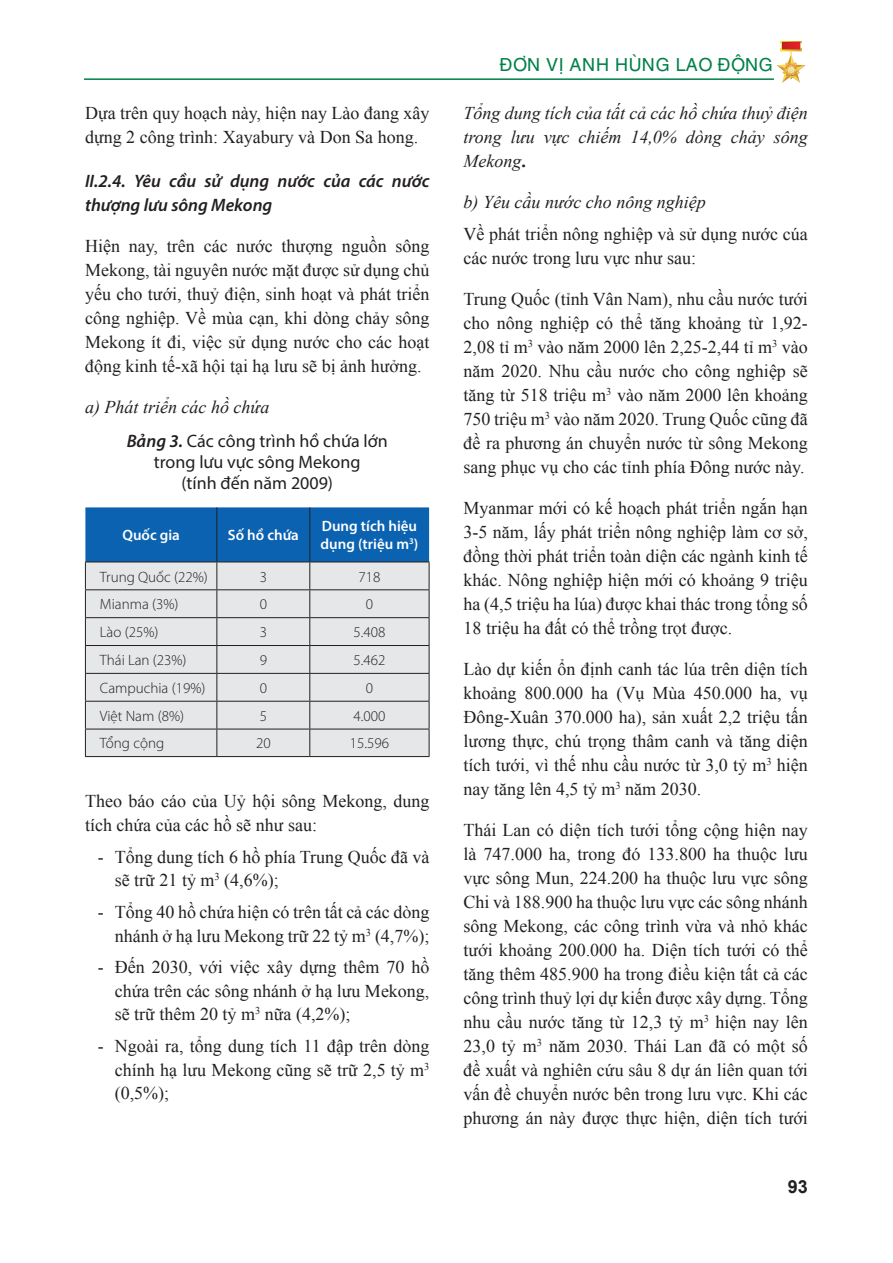
<style>
.page{position:relative;width:893px;height:1263px;background:#fff}
.page>*{position:absolute;margin:0;border:0;box-sizing:border-box;transform-origin:0 0}
.noi_dung{font:18px/24px "Times New Roman";color:#231f20;text-align:justify}
.gach_dau_dong{font:18px/23.4px "Times New Roman";color:#231f20;text-align:justify}
.noi_dung-2{font:italic 18px/24px "Times New Roman";color:#231f20;text-align:justify}
.hinh_anh{font:18px/21px "Myriad Pro";color:#231f20;text-align:center}
._1_1{font:italic 600 18px/23.4px "Myriad Pro";color:#231f20}
.t1{font:18px "UTM Helve";color:#018048}
.t2{font:700 18px "Arial";color:#231f20}
.t3{font:300 15px "Myriad Pro";color:#231f20}
.t4{font:600 15px/18px "Myriad Pro";color:#fff}
.s1{font-weight:600;font-style:italic}
.s2{font-weight:700;font-style:normal}
</style>
<div class="page">
<img style="left:776px;top:42px;width:30px;height:41px">
<hr style="left:84px;top:78px;width:690px;height:2px;background:#018048">
<svg style="left:85px;top:507px;width:345px;height:249px;background:#aec2d4"></svg>
<hr style="left:85px;top:756px;width:132px;height:1px;background:#231f20">
<hr style="left:217px;top:756px;width:93px;height:1px;background:#231f20">
<hr style="left:310px;top:756px;width:119px;height:1px;background:#231f20">
<p class="noi_dung" style="left:85px;top:100px;width:346px">Dựa trên quy hoạch này, hiện nay Lào đang xây dựng 2 công trình: Xayabury và Don Sa hong.</p>
<p class="_1_1" style="left:85px;top:169px;width:346px">II.2.4. Yêu cầu sử dụng nước của các nước thượng lưu sông Mekong</p>
<p class="noi_dung" style="left:85px;top:234px;width:346px">Hiện nay, trên các nước thượng nguồn sông Mekong, tài nguyên nước mặt được sử dụng chủ yếu cho tưới, thuỷ điện, sinh hoạt và phát triển công nghiệp. Về mùa cạn, khi dòng chảy sông Mekong ít đi, việc sử dụng nước cho các hoạt động kinh tế-xã hội tại hạ lưu sẽ bị ảnh hưởng.</p>
<p class="noi_dung-2" style="left:85px;top:394px;width:186px">a) Phát triển các hồ chứa</p>
<p class="hinh_anh" style="left:127px;top:430px;width:263px"><span class="s1">Bảng 3.</span> Các công trình hồ chứa lớn trong lưu vực sông Mekong<br>(tính đến năm 2009)</p>
<p class="t4" style="left:122px;top:526px;width:59px">Quốc gia</p>
<p class="t4" style="left:228px;top:526px;width:73px">Số hồ chứa</p>
<p class="t4" style="left:321px;top:517px;width:99px">Dung tích hiệu dụng (triệu m<sup>3</sup>)</p>
<p class="t3" style="left:100px;top:567px;width:109px">Trung Quốc (22%)</p>
<p class="t3" style="left:260px;top:567px;width:9px">3</p>
<p class="t3" style="left:358px;top:567px;width:23px">718</p>
<p class="t3" style="left:100px;top:595px;width:80px">Mianma (3%)</p>
<p class="t3" style="left:260px;top:595px;width:9px">0</p>
<p class="t3" style="left:366px;top:595px;width:9px">0</p>
<p class="t3" style="left:100px;top:623px;width:60px">Lào (25%)</p>
<p class="t3" style="left:260px;top:623px;width:9px">3</p>
<p class="t3" style="left:353px;top:623px;width:33px">5.408</p>
<p class="t3" style="left:100px;top:651px;width:88px">Thái Lan (23%)</p>
<p class="t3" style="left:260px;top:651px;width:9px">9</p>
<p class="t3" style="left:353px;top:651px;width:33px">5.462</p>
<p class="t3" style="left:100px;top:679px;width:107px">Campuchia (19%)</p>
<p class="t3" style="left:260px;top:679px;width:9px">0</p>
<p class="t3" style="left:366px;top:679px;width:9px">0</p>
<p class="t3" style="left:100px;top:707px;width:86px">Việt Nam (8%)</p>
<p class="t3" style="left:260px;top:707px;width:9px">5</p>
<p class="t3" style="left:353px;top:707px;width:33px">4.000</p>
<p class="t3" style="left:100px;top:734px;width:66px">Tổng cộng</p>
<p class="t3" style="left:256px;top:734px;width:16px">20</p>
<p class="t3" style="left:350px;top:734px;width:41px">15.596</p>
<p class="noi_dung" style="left:85px;top:789px;width:346px">Theo báo cáo của Uỷ hội sông Mekong, dung tích chứa của các hồ sẽ như sau:</p>
<p class="gach_dau_dong" style="left:115px;top:845px;width:316px;text-indent:-17px">- Tổng dung tích 6 hồ phía Trung Quốc đã và sẽ trữ 21 tỷ m<sup>3</sup> (4,6%);</p>
<p class="gach_dau_dong" style="left:98px;top:900px;width:333px;text-align:right">- Tổng 40 hồ chứa hiện có trên tất cả các dòng nhánh ở hạ lưu Mekong trữ 22 tỷ m<sup>3</sup> (4,7%);</p>
<p class="gach_dau_dong" style="left:115px;top:955px;width:316px;text-indent:-17px">- Đến 2030, với việc xây dựng thêm 70 hồ chứa trên các sông nhánh ở hạ lưu Mekong, sẽ trữ thêm 20 tỷ m<sup>3</sup> nữa (4,2%);</p>
<p class="gach_dau_dong" style="left:115px;top:1034px;width:316px;text-indent:-17px">- Ngoài ra, tổng dung tích 11 đập trên dòng chính hạ lưu Mekong cũng sẽ trữ 2,5 tỷ m<sup>3 </sup>(0,5%);</p>
<p class="t1" style="left:499px;top:50px;width:276px">ĐƠN VỊ ANH HÙNG LAO ĐỘNG</p>
<p class="noi_dung-2" style="left:463px;top:100px;width:346px">Tổng dung tích của tất cả các hồ chứa thuỷ điện trong lưu vực chiếm 14,0% dòng chảy sông Mekong<span class="s2">.</span></p>
<p class="noi_dung-2" style="left:463px;top:189px;width:244px">b) Yêu cầu nước cho nông nghiệp</p>
<p class="noi_dung" style="left:463px;top:222px;width:346px">Về phát triển nông nghiệp và sử dụng nước cúa các nước trong lưu vực như sau:</p>
<p class="noi_dung" style="left:463px;top:287px;width:346px">Trung Quốc (tỉnh Vân Nam), nhu cầu nước tưới cho nông nghiệp có thể tăng khoảng từ 1,92- 2,08 tỉ m<sup>3</sup> vào năm 2000 lên 2,25-2,44 tỉ m<sup>3</sup> vào năm 2020. Nhu cầu nước cho công nghiệp sẽ tăng từ 518 triệu m<sup>3</sup> vào năm 2000 lên khoảng 750 triệu m<sup>3</sup> vào năm 2020. Trung Quốc cũng đã đề ra phương án chuyển nước từ sông Mekong sang phục vụ cho các tỉnh phía Đông nước này.</p>
<p class="noi_dung" style="left:463px;top:496px;width:346px">Myanmar mới có kế hoạch phát triển ngắn hạn 3-5 năm, lấy phát triển nông nghiệp làm cơ sở, đồng thời phát triển toàn diện các ngành kinh tế khác. Nông nghiệp hiện mới có khoảng 9 triệu ha (4,5 triệu ha lúa) được khai thác trong tổng số 18 triệu ha đất có thể trồng trọt được.</p>
<p class="noi_dung" style="left:463px;top:657px;width:346px">Lào dự kiến ổn định canh tác lúa trên diện tích khoảng 800.000 ha (Vụ Mùa 450.000 ha, vụ Đông-Xuân 370.000 ha), sản xuất 2,2 triệu tấn lương thực, chú trọng thâm canh và tăng diện tích tưới, vì thế nhu cầu nước từ 3,0 tỷ m<sup>3</sup> hiện nay tăng lên 4,5 tỷ m<sup>3</sup> năm 2030.</p>
<p class="noi_dung" style="left:463px;top:818px;width:346px">Thái Lan có diện tích tưới tổng cộng hiện nay là 747.000 ha, trong đó 133.800 ha thuộc lưu vực sông Mun, 224.200 ha thuộc lưu vực sông Chi và 188.900 ha thuộc lưu vực các sông nhánh sông Mekong, các công trình vừa và nhỏ khác tưới khoảng 200.000 ha. Diện tích tưới có thể tăng thêm 485.900 ha trong điều kiện tất cả các công trình thuỷ lợi dự kiến được xây dựng. Tổng nhu cầu nước tăng từ 12,3 tỷ m<sup>3</sup> hiện nay lên 23,0 tỷ m<sup>3</sup> năm 2030. Thái Lan đã có một số đề xuất và nghiên cứu sâu 8 dự án liên quan tới vấn đề chuyển nước bên trong lưu vực. Khi các phương án này được thực hiện, diện tích tưới</p>
<p class="t2" style="left:788px;top:1175px;width:22px">93</p>
</div>
